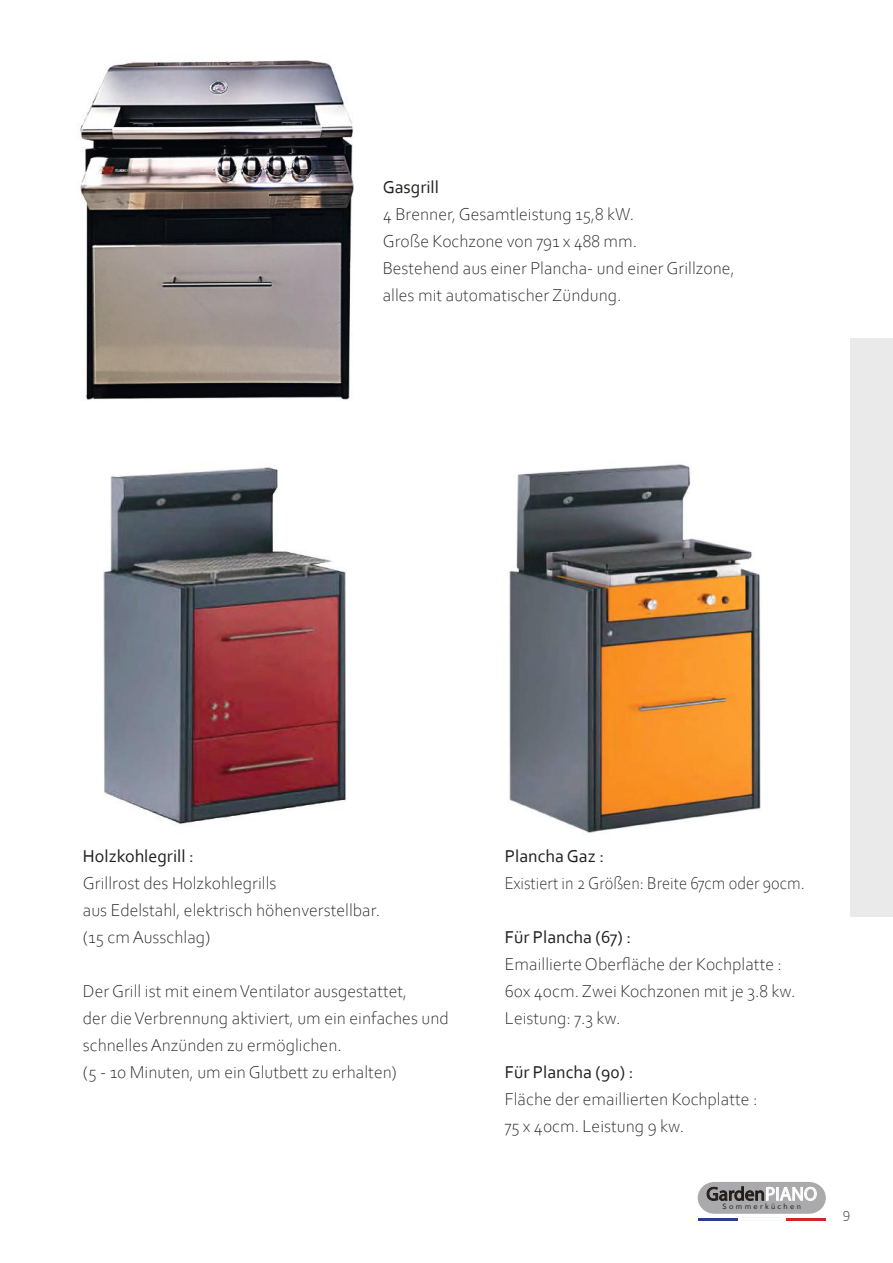
<style>
.page{position:relative;width:893px;height:1263px;background:#fff}
.page>*{position:absolute;margin:0;border:0;box-sizing:border-box;transform-origin:0 0}
.t1{font:19.05px "Myriad Pro";color:#1c1900}
.t2{font:300 18px/27px "Corbel";color:#241f1f}
.t3{font:18px "Corbel";color:#241f1f}
.t4{font:300 18px "Corbel";color:#241f1f;scale:.93 1}
.t5{font:300 15px "Corbel";color:#241f1f}
.t6{font:7.65px "Avenir";letter-spacing:.3em;color:#241f1f}
.s1{color:#fff}
</style>
<div class="page">
<div style="left:850px;top:338px;width:43px;height:578px;background:#ebeaea"></div>
<svg style="left:698px;top:1182px;width:128px;height:38px"></svg>
<hr style="left:786px;top:1218px;width:40px;height:2px;background:#d42429">
<img style="left:78px;top:60px;width:276px;height:340px">
<img style="left:509px;top:464px;width:252px;height:369px">
<img style="left:103px;top:467px;width:244px;height:358px">
<p class="t3" style="left:383px;top:176px;width:58px">Gasgrill</p>
<p class="t2" style="left:383px;top:200px;width:353px">4 Brenner, Gesamtleistung 15,8 kW.<br>Große Kochzone von 791 x 488 mm.<br>Bestehend aus einer Plancha- und einer Grillzone, alles mit automatischer Zündung.</p>
<p class="t3" style="left:83px;top:844px;width:112px">Holzkohlegrill :</p>
<p class="t2" style="left:83px;top:868px;width:299px">Grillrost des Holzkohlegrills<br>aus Edelstahl, elektrisch höhenverstellbar. (15 cm Ausschlag)</p>
<p class="t2" style="left:83px;top:976px;width:367px">Der Grill ist mit einem Ventilator ausgestattet,<br>der die Verbrennung aktiviert, um ein einfaches und schnelles Anzünden zu ermöglichen.<br>(5 - 10 Minuten, um ein Glutbett zu erhalten)</p>
<p class="t3" style="left:505px;top:844px;width:101px">Plancha Gaz :</p>
<p class="t4" style="left:505px;top:871px;width:324px">Existiert in 2 Größen: Breite 67cm oder 90cm.</p>
<p class="t3" style="left:505px;top:925px;width:128px">Für Plancha (67) :</p>
<p class="t2" style="left:505px;top:949px;width:292px">Emaillierte Oberfläche der Kochplatte :<br>60x 40cm. Zwei Kochzonen mit je 3.8 kw.<br>Leistung: 7.3 kw.</p>
<p class="t3" style="left:505px;top:1060px;width:130px">Für Plancha (90) :</p>
<p class="t2" style="left:505px;top:1084px;width:254px">Fläche der emaillierten Kochplatte :<br>75 x 40cm. Leistung 9 kw.</p>
<p class="t1" style="left:706px;top:1182px;width:112px">Garden<span class="s1">PIANO</span></p>
<p class="t6" style="left:723px;top:1200px;width:80px">Sommerküchen</p>
<p class="t5" style="left:843px;top:1203px;width:9px">9</p>
</div>
